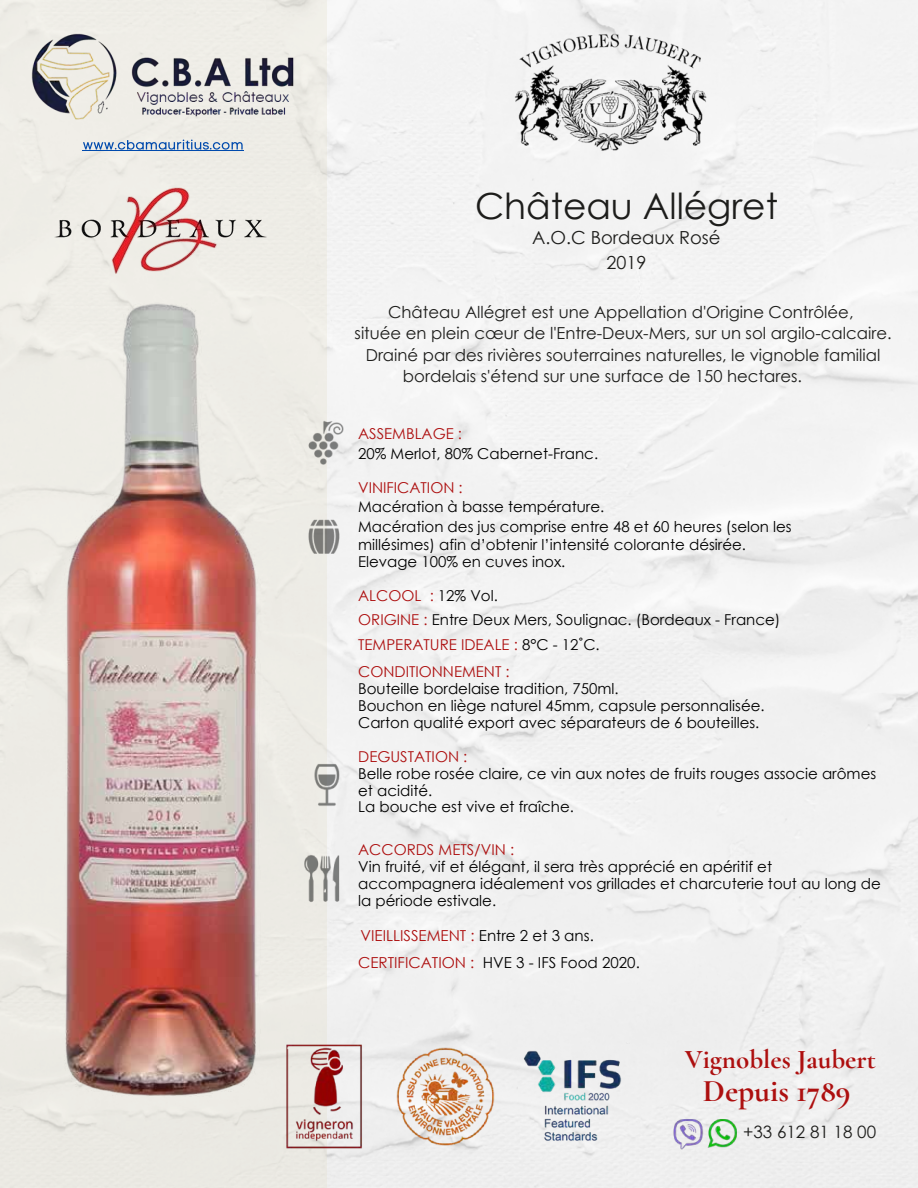
<style>
.page{position:relative;width:918px;height:1188px;background:#fff}
.page>*{position:absolute;margin:0;border:0;box-sizing:border-box;transform-origin:0 0}
.t1{font:36px "Century Gothic";color:#1d1d1b}
.t2{font:700 31.5px "Cormorant Garamond";color:#ad0f0f}
.t3{font:700 27px "Cormorant Garamond";color:#ad0f0f}
.t4{font:18px/24.6px "Century Gothic";color:#1d1d1b;text-align:center}
.t5{font:17.1px "Century Gothic";color:#1d1d1b}
.t6{font:16.5px "Century Gothic";color:#1d1d1b}
.t7{font:15.15px "Century Gothic";color:#000}
.t8{font:15.15px "Century Gothic";color:#ad0f0f}
.t9{font:15px/16.8px "Century Gothic";color:#000}
.t10{font:15px "Century Gothic";color:#ad0f0f}
.s1{color:#ad0f0f}
.s2{color:#000}
</style>
<div class="page">
<div style="left:327px;top:0;width:591px;height:1188px;background:#f2f2f2"></div>
<div style="left:0;top:0;width:327px;height:1188px;background:#edece6"></div>
<img style="left:48px;top:172px;width:219px;height:111px">
<img style="left:308px;top:419px;width:39px;height:51px">
<img style="left:308px;top:517px;width:34px;height:38px">
<img style="left:314px;top:762px;width:28px;height:45px">
<img style="left:304px;top:853px;width:37px;height:50px">
<img style="left:515px;top:1042px;width:117px;height:110px">
<img style="left:31px;top:31px;width:263px;height:89px">
<img style="left:285px;top:1042px;width:78px;height:108px">
<img style="left:673px;top:1119px;width:63px;height:31px">
<img style="left:392px;top:1042px;width:108px;height:108px">
<img style="left:502px;top:26px;width:216px;height:132px">
<img style="left:64px;top:302px;width:197px;height:794px">
<hr style="left:83px;top:150px;width:161px;height:1px;background:#004aad">
<svg style="left:83px;top:140px;width:160px;height:10px"></svg>
<h1 class="t1" style="left:475px;top:181px;width:304px">Château Allégret</h1>
<p class="t4" style="left:532px;top:225px;width:190px">A.O.C Bordeaux Rosé<br>2019</p>
<p class="t6" style="left:388px;top:300px;width:467px">Château Allégret est une Appellation d'Origine Contrôlée,</p>
<p class="t6" style="left:355px;top:322px;width:539px">située en plein cœur de l'Entre-Deux-Mers, sur un sol argilo-calcaire.</p>
<p class="t6" style="left:366px;top:343px;width:516px">Drainé par des rivières souterraines naturelles, le vignoble familial</p>
<p class="t6" style="left:403px;top:365px;width:401px">bordelais s'étend sur une surface de 150 hectares.</p>
<p class="t10" style="left:358px;top:423px;width:105px">ASSEMBLAGE :</p>
<p class="t9" style="left:358px;top:445px;width:241px">20% Merlot, 80% Cabernet-Franc.</p>
<p class="t10" style="left:358px;top:477px;width:106px">VINIFICATION :</p>
<p class="t9" style="left:358px;top:496px;width:435px;line-height:20.2px">Macération à basse température.<br>Macération des jus comprise entre 48 et 60 heures (selon les</p>
<p class="t9" style="left:358px;top:536px;width:389px">millésimes) afin d’obtenir l’intensité colorante désirée.<br>Elevage 100% en cuves inox.</p>
<p class="t9" style="left:358px;top:583px;width:424px;line-height:24.8px"><span class="s1">ALCOOL :</span> 12% Vol.<br><span class="s1">ORIGINE :</span> Entre Deux Mers, Soulignac. (Bordeaux - France)<br><span class="s1">TEMPERATURE IDEALE :</span> 8°C - 12˚C.</p>
<p class="t10" style="left:358px;top:662px;width:153px">CONDITIONNEMENT :</p>
<p class="t9" style="left:358px;top:680px;width:408px">Bouteille bordelaise tradition, 750ml.<br>Bouchon en liège naturel 45mm, capsule personnalisée.<br>Carton qualité export avec séparateurs de 6 bouteilles.</p>
<p class="t10" style="left:358px;top:746px;width:111px">DEGUSTATION :</p>
<p class="t9" style="left:358px;top:765px;width:520px">Belle robe rosée claire, ce vin aux notes de fruits rouges associe arômes et acidité.<br>La bouche est vive et fraîche.</p>
<p class="t10" style="left:358px;top:839px;width:157px">ACCORDS METS/VIN :</p>
<p class="t9" style="left:358px;top:858px;width:524px">Vin fruité, vif et élégant, il sera très apprécié en apéritif et accompagnera idéalement vos grillades et charcuterie tout au long de la période estivale.</p>
<p class="t8" style="left:361px;top:925px;width:235px">VIEILLISSEMENT : <span class="s2">Entre 2 et 3 ans.</span></p>
<p class="t7" style="left:358px;top:952px;width:283px"><span class="s1">CERTIFICATION :</span> HVE 3 - IFS Food 2020.</p>
<h3 class="t3" style="left:685px;top:1043px;width:193px">Vignobles Jaubert</h3>
<h2 class="t2" style="left:703px;top:1071px;width:149px">Depuis 1789</h2>
<p class="t5" style="left:743px;top:1120px;width:135px">+33 612 81 18 00</p>
</div>
